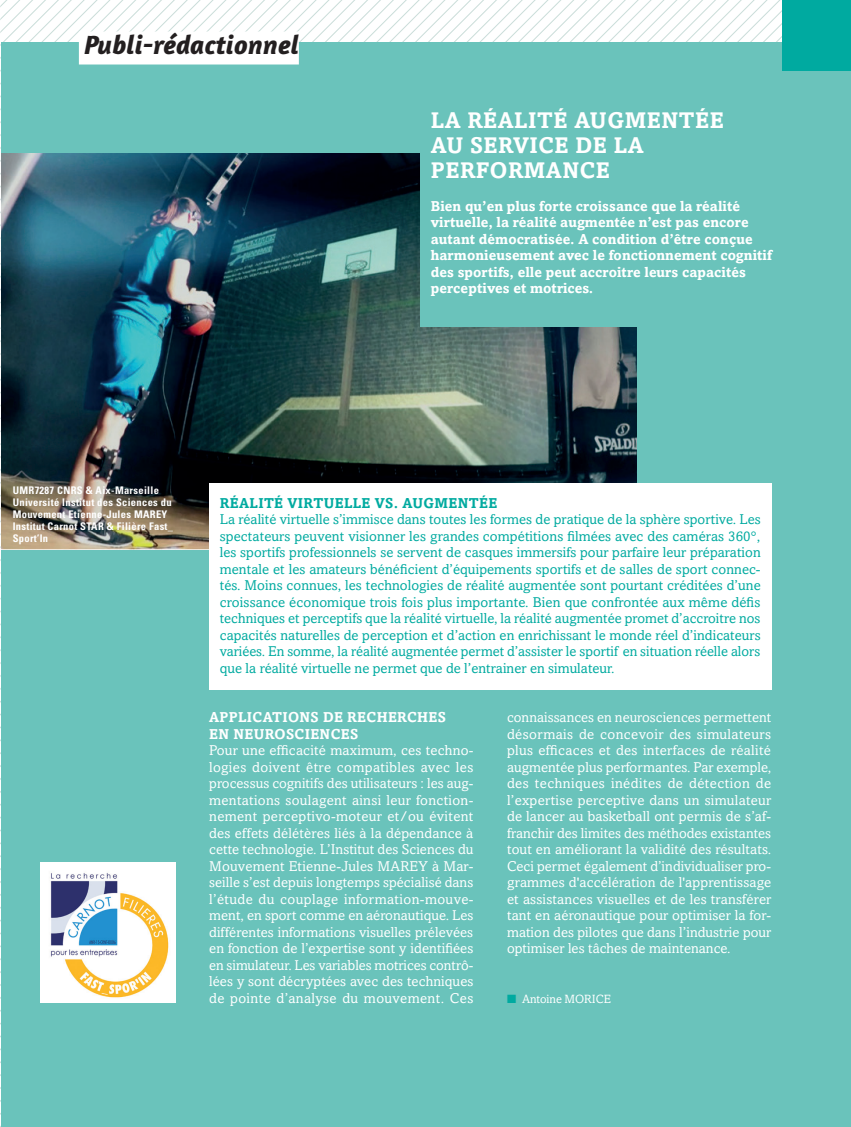
<style>
.page{position:relative;width:851px;height:1127px;background:#fff}
.page>*{position:absolute;margin:0;border:0;box-sizing:border-box;transform-origin:0 0}
._0-titre-encadré{font:italic 700 27px "Amaranth";letter-spacing:.005em;color:#231f20}
._0-sous-titres{font:700 22.5px/24.8px "Amasis MT Std";letter-spacing:.025em;color:#fff}
._0-texte-courant{font:14.25px/16.5px "Amasis MT Std";letter-spacing:.005em;color:#fff;text-align:justify}
._0-texte-courant-2{font:14.25px/16.5px "Amasis MT Std";letter-spacing:.005em;color:#00aaa0;text-align:justify}
._0-questions{font:700 14.25px/16.5px "Amasis MT Std";letter-spacing:.005em;color:#fff}
._0-sous-titres-2{font:700 14.25px/16.5px "Amasis MT Std";letter-spacing:.025em;color:#fff}
._0-sous-titres-3{font:700 14.25px "Amasis MT Std";letter-spacing:.025em;color:#00aaa0}
._0-signature{font:12px "Amasis MT Std";letter-spacing:-.005em;color:#fff}
._0-legendes-photos{font:700 condensed 10.5px/12px "Univers LT Std";letter-spacing:.03em;color:#fff}
.s1{color:#00aaa0}
</style>
<div class="page">
<svg style="left:0;top:0;width:782px;height:457px"></svg>
<div style="left:1px;top:43px;width:849px;height:1084px;background:#6ac3bb"></div>
<div style="left:79px;top:31px;width:220px;height:33px;background:#fff"></div>
<img style="left:1px;top:153px;width:635px;height:396px">
<div style="left:420px;top:112px;width:362px;height:214px;background:#6ac3bb"></div>
<div style="left:782px;top:0;width:68px;height:70px;background:#00aaa0"></div>
<div style="left:209px;top:483px;width:562px;height:206px;background:#fff"></div>
<img style="left:40px;top:863px;width:135px;height:140px">
<p class="_0-titre-encadré" style="left:84px;top:28px;width:216px">Publi-rédactionnel</p>
<p class="_0-sous-titres" style="left:431px;top:108px;width:294px">LA RÉALITÉ AUGMENTÉE<br>AU SERVICE DE LA<br>PERFORMANCE</p>
<p class="_0-questions" style="left:431px;top:197px;width:342px">Bien qu’en plus forte croissance que la réalité virtuelle, la réalité augmentée n’est pas encore autant démocratisée. A condition d’être conçue harmonieusement avec le fonctionnement cognitif des sportifs, elle peut accroitre leurs capacités perceptives et motrices.</p>
<p class="_0-legendes-photos" style="left:13px;top:484px;width:160px">UMR7287 CNRS &amp; Aix-Marseille<br>Université Institut des Sciences du<br>Mouvement Etienne-Jules MAREY</p>
<p class="_0-legendes-photos" style="left:13px;top:520px;width:162px">Institut Carnot STAR &amp; Filière Fast_<br>Sport’In</p>
<p class="_0-sous-titres-3" style="left:220px;top:494px;width:279px">RÉALITÉ VIRTUELLE VS. AUGMENTÉE</p>
<p class="_0-texte-courant-2" style="left:220px;top:511px;width:542px">La réalité virtuelle s’immisce dans toutes les formes de pratique de la sphère sportive. Les spectateurs peuvent visionner les grandes compétitions filmées avec des caméras 360°, les sportifs professionnels se servent de casques immersifs pour parfaire leur préparation mentale et les amateurs bénéficient d’équipements sportifs et de salles de sport connec&shy;tés. Moins connues, les technologies de réalité augmentée sont pourtant créditées d’une croissance économique trois fois plus importante. Bien que confrontée aux même défis techniques et perceptifs que la réalité virtuelle, la réalité augmentée promet d’accroitre nos capacités naturelles de perception et d’action en enrichissant le monde réel d’indicateurs variées. En somme, la réalité augmentée permet d’assister le sportif en situation réelle alors que la réalité virtuelle ne permet que de l’entrainer en simulateur.</p>
<p class="_0-sous-titres-2" style="left:209px;top:709px;width:238px">APPLICATIONS DE RECHERCHES<br>EN NEUROSCIENCES</p>
<p class="_0-texte-courant" style="left:209px;top:742px;width:266px">Pour une efficacité maximum, ces techno&shy;logies doivent être compatibles avec les processus cognitifs des utilisateurs : les aug&shy;mentations soulagent ainsi leur fonction&shy;nement perceptivo-moteur et/ou évitent des effets délétères liés à la dépendance à cette technologie. L’Institut des Sciences du Mouvement Etienne-Jules MAREY à Mar&shy;seille s’est depuis longtemps spécialisé dans l’étude du couplage information-mouve&shy;ment, en sport comme en aéronautique. Les différentes informations visuelles prélevées en fonction de l’expertise sont y identifiées en simulateur. Les variables motrices contrô&shy;lées y sont décryptées avec des techniques de pointe d’analyse du mouvement. Ces</p>
<p class="_0-texte-courant" style="left:507px;top:709px;width:266px">connaissances en neurosciences permettent désormais de concevoir des simulateurs plus efficaces et des interfaces de réalité augmentée plus performantes. Par exemple, des techniques inédites de détection de l’expertise perceptive dans un simulateur de lancer au basketball ont permis de s’af&shy;franchir des limites des méthodes existantes tout en améliorant la validité des résultats.<br>Ceci permet également d’individualiser pro&shy;grammes d'accélération de l'apprentissage et assistances visuelles et de les transférer tant en aéronautique pour optimiser la for&shy;mation des pilotes que dans l’industrie pour optimiser les tâches de maintenance.</p>
<p class="_0-signature" style="left:507px;top:992px;width:105px"><span class="s1">■</span> Antoine MORICE</p>
</div>
